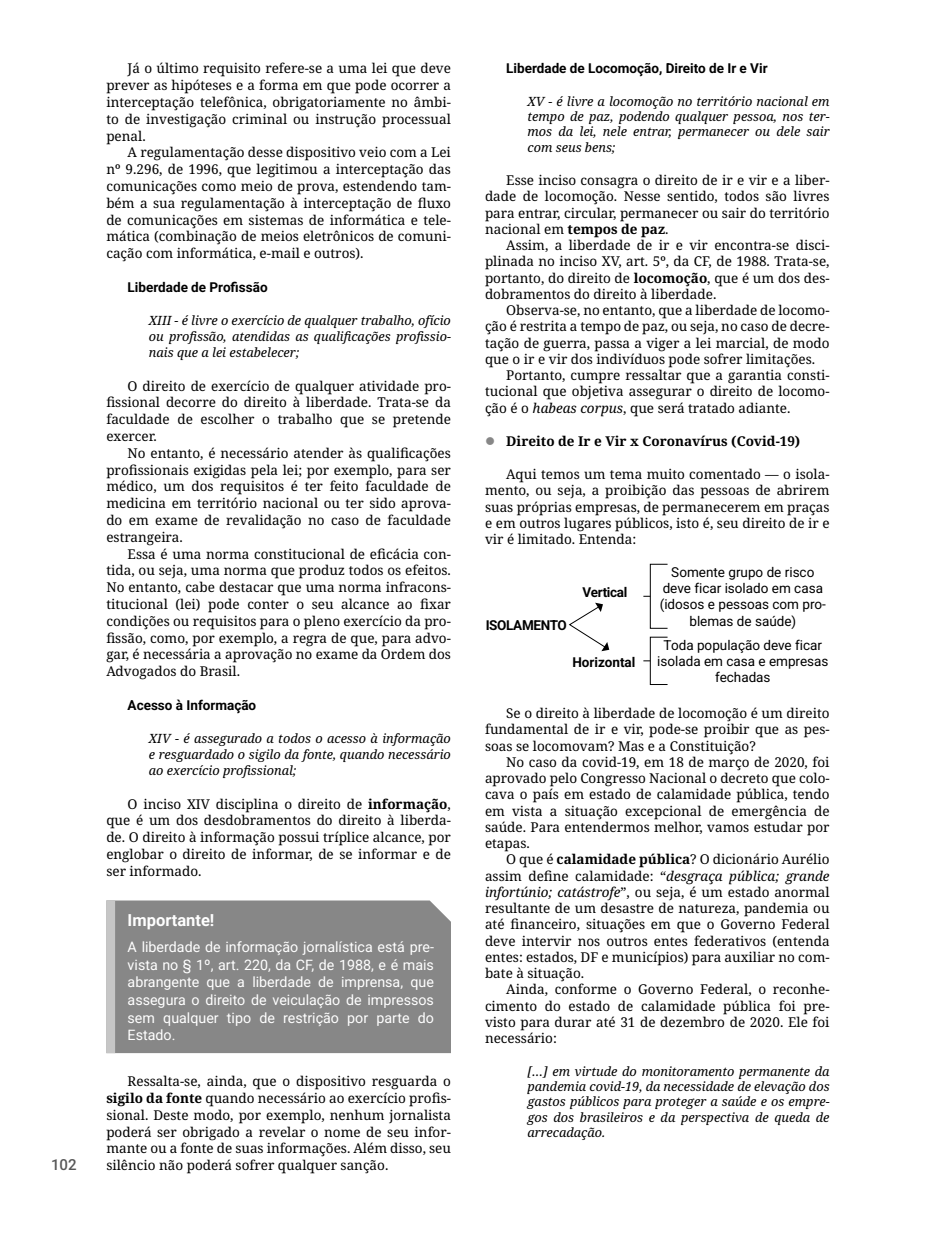
<style>
.page{position:relative;width:936px;height:1234px;background:#fff}
.page>*{position:absolute;margin:0;border:0;box-sizing:border-box;transform-origin:0 0}
.Título{font:700 16.5px "Roboto";color:#fff}
.t1{font:500 15px "Roboto";color:#575757}
.Texto{font:14.25px/17.7px "Roboto";color:#fff;text-align:justify}
.Parágrafos{font:13.5px/16.8px "Noto Serif";color:#000;text-align:justify}
.Nota_de_Roda_Pé{font:13.5px/16.2px "Roboto";color:#000;text-align:center}
.Subtópico{font:700 13.5px "Roboto";color:#000}
.t2{font:700 13.5px "Noto Serif";color:#000}
.Nota_de_Roda_Pé-2{font:700 13.5px "Roboto";letter-spacing:-.02em;color:#000}
.Nota_de_Roda_Pé-3{font:700 13.5px "Roboto";color:#000}
.Artigos_com_recuo{font:italic 12.75px/15.3px "Noto Serif";color:#000;text-align:justify}
.s1{font-weight:700}
.s2{font-style:italic}
</style>
<div class="page">
<div style="left:115px;top:900px;width:336px;height:152px;background:#878787"></div>
<div style="left:106px;top:900px;width:9px;height:152px;background:#c6c6c6"></div>
<div style="left:650px;top:563px;width:18px;height:65px;border:1px solid #000"></div>
<div style="left:650px;top:636px;width:18px;height:48px;border:1px solid #000"></div>
<svg style="left:569px;top:602px;width:40px;height:49px"></svg>
<p class="t1" style="left:51px;top:1153px;width:27px">102</p>
<p class="Parágrafos" style="left:106px;top:61px;width:346px;text-indent:21px">Já o último requisito refere-se a uma lei que deve prever as hipóteses e a forma em que pode ocorrer a interceptação telefônica, obrigatoriamente no âmbi&shy;to de investigação criminal ou instrução processual penal.</p>
<p class="Parágrafos" style="left:106px;top:144px;width:346px;text-indent:21px">A regulamentação desse dispositivo veio com a Lei nº 9.296, de 1996, que legitimou a interceptação das comunicações como meio de prova, estendendo tam&shy;bém a sua regulamentação à interceptação de fluxo de comunicações em sistemas de informática e tele&shy;mática (combinação de meios eletrônicos de comuni&shy;cação com informática, e-mail e outros).</p>
<p class="Subtópico" style="left:128px;top:278px;width:141px">Liberdade de Profissão</p>
<p class="Artigos_com_recuo" style="left:149px;top:313px;width:303px;line-height:15.9px">XIII - é livre o exercício de qualquer trabalho, ofício ou profissão, atendidas as qualificações profissio&shy;nais que a lei estabelecer;</p>
<p class="Parágrafos" style="left:106px;top:377px;width:346px;text-indent:21px">O direito de exercício de qualquer atividade pro&shy;fissional decorre do direito à liberdade. Trata-se da faculdade de escolher o trabalho que se pretende exercer.</p>
<p class="Parágrafos" style="left:106px;top:445px;width:346px;text-indent:21px">No entanto, é necessário atender às qualificações profissionais exigidas pela lei; por exemplo, para ser médico, um dos requisitos é ter feito faculdade de medicina em território nacional ou ter sido aprova&shy;do em exame de revalidação no caso de faculdade estrangeira.</p>
<p class="Parágrafos" style="left:106px;top:545px;width:346px;text-indent:21px">Essa é uma norma constitucional de eficácia con&shy;tida, ou seja, uma norma que produz todos os efeitos.<br>No entanto, cabe destacar que uma norma infracons&shy;titucional (lei) pode conter o seu alcance ao fixar condições ou requisitos para o pleno exercício da pro&shy;fissão, como, por exemplo, a regra de que, para advo&shy;gar, é necessária a aprovação no exame da Ordem dos Advogados do Brasil.</p>
<p class="Subtópico" style="left:128px;top:695px;width:130px">Acesso à Informação</p>
<p class="Artigos_com_recuo" style="left:149px;top:730px;width:303px;line-height:15.9px">XIV - é assegurado a todos o acesso à informação e resguardado o sigilo da fonte, quando necessário ao exercício profissional;</p>
<p class="Parágrafos" style="left:106px;top:795px;width:346px;text-indent:21px">O inciso XIV disciplina o direito de <span class="s1">informação</span>, que é um dos desdobramentos do direito à liberda&shy;de. O direito à informação possui tríplice alcance, por englobar o direito de informar, de se informar e de ser informado.</p>
<p class="Título" style="left:128px;top:908px;width:88px">Importante!</p>
<p class="Texto" style="left:128px;top:937px;width:308px">A liberdade de informação jornalística está pre&shy;vista no § 1º, art. 220, da CF, de 1988, e é mais abrangente que a liberdade de imprensa, que assegura o direito de veiculação de impressos sem qualquer tipo de restrição por parte do Estado.</p>
<p class="Parágrafos" style="left:106px;top:1073px;width:346px;text-indent:21px">Ressalta-se, ainda, que o dispositivo resguarda o <span class="s1">sigilo da fonte</span> quando necessário ao exercício profis&shy;sional. Deste modo, por exemplo, nenhum jornalista poderá ser obrigado a revelar o nome de seu infor&shy;mante ou a fonte de suas informações. Além disso, seu silêncio não poderá sofrer qualquer sanção.</p>
<p class="Subtópico" style="left:506px;top:59px;width:263px">Liberdade de Locomoção, Direito de Ir e Vir</p>
<p class="Artigos_com_recuo" style="left:527px;top:94px;width:303px">XV - é livre a locomoção no território nacional em tempo de paz, podendo qualquer pessoa, nos ter&shy;mos da lei, nele entrar, permanecer ou dele sair com seus bens;</p>
<p class="Parágrafos" style="left:485px;top:172px;width:346px;line-height:16.2px;text-indent:21px">Esse inciso consagra o direito de ir e vir e a liber&shy;dade de locomoção. Nesse sentido, todos são livres para entrar, circular, permanecer ou sair do território nacional em <span class="s1">tempos de paz</span>.</p>
<p class="Parágrafos" style="left:485px;top:237px;width:346px;line-height:16.2px;text-indent:21px">Assim, a liberdade de ir e vir encontra-se disci&shy;plinada no inciso XV, art. 5º, da CF, de 1988. Trata-se, portanto, do direito de <span class="s1">locomoção</span>, que é um dos des&shy;dobramentos do direito à liberdade.</p>
<p class="Parágrafos" style="left:485px;top:302px;width:346px;line-height:16.2px;text-indent:21px">Observa-se, no entanto, que a liberdade de locomo&shy;ção é restrita a tempo de paz, ou seja, no caso de decre&shy;tação de guerra, passa a viger a lei marcial, de modo que o ir e vir dos indivíduos pode sofrer limitações.</p>
<p class="Parágrafos" style="left:485px;top:367px;width:346px;line-height:16.2px;text-indent:21px">Portanto, cumpre ressaltar que a garantia consti&shy;tucional que objetiva assegurar o direito de locomo&shy;ção é o <span class="s2">habeas corpus</span>, que será tratado adiante.</p>
<p class="t2" style="left:506px;top:431px;width:295px">Direito de Ir e Vir x Coronavírus (Covid-19)</p>
<p class="Parágrafos" style="left:485px;top:466px;width:346px;line-height:16.2px;text-indent:21px">Aqui temos um tema muito comentado — o isola&shy;mento, ou seja, a proibição das pessoas de abrirem suas próprias empresas, de permanecerem em praças e em outros lugares públicos, isto é, seu direito de ir e vir é limitado. Entenda:</p>
<p class="Nota_de_Roda_Pé-2" style="left:485px;top:615px;width:83px">ISOLAMENTO</p>
<p class="Nota_de_Roda_Pé-2" style="left:582px;top:582px;width:46px">Vertical</p>
<p class="Nota_de_Roda_Pé-3" style="left:572px;top:652px;width:64px">Horizontal</p>
<p class="Nota_de_Roda_Pé" style="left:659px;top:563px;width:168px">Somente grupo de risco deve ficar isolado em casa (idosos e pessoas com pro&shy;blemas de saúde)</p>
<p class="Nota_de_Roda_Pé" style="left:657px;top:636px;width:173px">Toda população deve ficar isolada em casa e empresas fechadas</p>
<p class="Parágrafos" style="left:485px;top:705px;width:346px;line-height:16.2px;text-indent:21px">Se o direito à liberdade de locomoção é um direito fundamental de ir e vir, pode-se proibir que as pes&shy;soas se locomovam? Mas e a Constituição?</p>
<p class="Parágrafos" style="left:485px;top:754px;width:346px;line-height:16.2px;text-indent:21px">No caso da covid-19, em 18 de março de 2020, foi aprovado pelo Congresso Nacional o decreto que colo&shy;cava o país em estado de calamidade pública, tendo em vista a situação excepcional de emergência de saúde. Para entendermos melhor, vamos estudar por etapas.</p>
<p class="Parágrafos" style="left:485px;top:851px;width:346px;line-height:16.2px;text-indent:21px">O que é <span class="s1">calamidade pública</span>? O dicionário Aurélio assim define calamidade: “<span class="s2">desgraça pública; grande infortúnio; catástrofe</span>”, ou seja, é um estado anormal resultante de um desastre de natureza, pandemia ou até financeiro, situações em que o Governo Federal deve intervir nos outros entes federativos (entenda entes: estados, DF e municípios) para auxiliar no com&shy;bate à situação.</p>
<p class="Parágrafos" style="left:485px;top:981px;width:346px;line-height:16.2px;text-indent:21px">Ainda, conforme o Governo Federal, o reconhe&shy;cimento do estado de calamidade pública foi pre&shy;visto para durar até 31 de dezembro de 2020. Ele foi necessário:</p>
<p class="Artigos_com_recuo" style="left:527px;top:1063px;width:303px">[…] em virtude do monitoramento permanente da pandemia covid-19, da necessidade de elevação dos gastos públicos para proteger a saúde e os empre&shy;gos dos brasileiros e da perspectiva de queda de arrecadação.</p>
</div>
